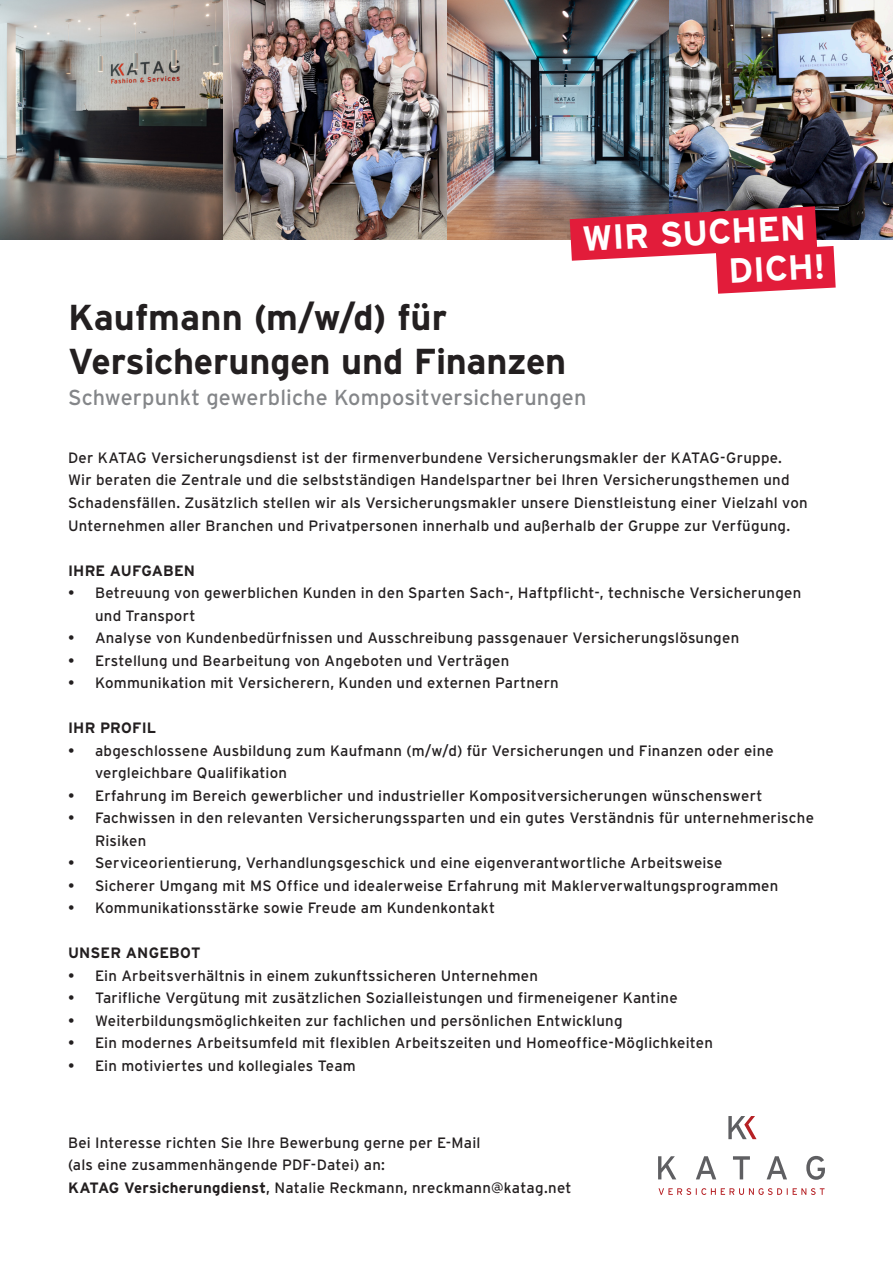
<style>
.page{position:relative;width:893px;height:1263px;background:#fff}
.page>*{position:absolute;margin:0;border:0;box-sizing:border-box;transform-origin:0 0}
.t1{font:700 36px/43.2px "Interstate";letter-spacing:-.005em;color:#231f20}
.t2{font:700 34.95px/39.8px "Interstate";color:#fff}
.t3{font:21.6px "Interstate";letter-spacing:.005em;color:#848689}
.t4{font:15px/22.5px "Interstate";letter-spacing:.015em;color:#231f20}
.t5{font:700 15px "Interstate";letter-spacing:.01em;color:#231f20}
.s1{font-weight:700}
</style>
<div class="page">
<img style="left:0;top:0;width:893px;height:239px">
<svg style="left:658px;top:1156px;width:167px;height:24px"></svg>
<svg style="left:728px;top:1116px;width:28px;height:23px"></svg>
<svg style="left:658px;top:1188px;width:166px;height:7px"></svg>
<svg style="left:570px;top:206px;width:266px;height:88px"></svg>
<h2 class="t2" style="left:725px;top:211px;width:99px;text-indent:-144px;rotate:-3deg">WIR SUCHEN<br>DICH!</h2>
<h1 class="t1" style="left:68px;top:296px;width:500px">Kaufmann (m/w/d) für<br>Versicherungen und Finanzen</h1>
<h3 class="t3" style="left:68px;top:385px;width:520px">Schwerpunkt gewerbliche Kompositversicherungen</h3>
<p class="t4" style="left:68px;top:446px;width:741px">Der KATAG Versicherungsdienst ist der firmenverbundene Versicherungsmakler der KATAG-Gruppe.<br>Wir beraten die Zentrale und die selbstständigen Handelspartner bei Ihren Versicherungsthemen und Schadensfällen. Zusätzlich stellen wir als Versicherungsmakler unsere Dienstleistung einer Vielzahl von Unternehmen aller Branchen und Privatpersonen innerhalb und außerhalb der Gruppe zur Verfügung.</p>
<p class="t5" style="left:68px;top:562px;width:129px">IHRE AUFGABEN</p>
<p class="t4" style="left:95px;top:581px;width:708px;text-indent:-27px">• Betreuung von gewerblichen Kunden in den Sparten Sach-, Haftpflicht-, technische Versicherungen und Transport</p>
<p class="t4" style="left:68px;top:626px;width:673px">• Analyse von Kundenbedürfnissen und Ausschreibung passgenauer Versicherungslösungen</p>
<p class="t4" style="left:68px;top:649px;width:443px">• Erstellung und Bearbeitung von Angeboten und Verträgen</p>
<p class="t4" style="left:68px;top:671px;width:492px">• Kommunikation mit Versicherern, Kunden und externen Partnern</p>
<p class="t5" style="left:68px;top:719px;width:90px">IHR PROFIL</p>
<p class="t4" style="left:95px;top:739px;width:680px;text-indent:-27px">• abgeschlossene Ausbildung zum Kaufmann (m/w/d) für Versicherungen und Finanzen oder eine vergleichbare Qualifikation</p>
<p class="t4" style="left:68px;top:784px;width:696px">• Erfahrung im Bereich gewerblicher und industrieller Kompositversicherungen wünschenswert</p>
<p class="t4" style="left:95px;top:806px;width:720px;text-indent:-27px">• Fachwissen in den relevanten Versicherungssparten und ein gutes Verständnis für unternehmerische<br>Risiken</p>
<p class="t4" style="left:68px;top:851px;width:656px">• Serviceorientierung, Verhandlungsgeschick und eine eigenverantwortliche Arbeitsweise</p>
<p class="t4" style="left:68px;top:874px;width:712px">• Sicherer Umgang mit MS Office und idealerweise Erfahrung mit Maklerverwaltungsprogrammen</p>
<p class="t4" style="left:68px;top:896px;width:428px">• Kommunikationsstärke sowie Freude am Kundenkontakt</p>
<p class="t5" style="left:68px;top:944px;width:134px">UNSER ANGEBOT</p>
<p class="t4" style="left:68px;top:964px;width:471px">• Ein Arbeitsverhältnis in einem zukunftssicheren Unternehmen</p>
<p class="t4" style="left:68px;top:986px;width:611px">• Tarifliche Vergütung mit zusätzlichen Sozialleistungen und firmeneigener Kantine</p>
<p class="t4" style="left:68px;top:1009px;width:556px">• Weiterbildungsmöglichkeiten zur fachlichen und persönlichen Entwicklung</p>
<p class="t4" style="left:68px;top:1031px;width:646px">• Ein modernes Arbeitsumfeld mit flexiblen Arbeitszeiten und Homeoffice-Möglichkeiten</p>
<p class="t4" style="left:68px;top:1054px;width:289px">• Ein motiviertes und kollegiales Team</p>
<p class="t4" style="left:68px;top:1131px;width:505px">Bei Interesse richten Sie Ihre Bewerbung gerne per E-Mail<br>(als eine zusammenhängende PDF-Datei) an:<br><span class="s1">KATAG Versicherungdienst</span>, Natalie Reckmann, nreckmann@katag.net</p>
</div>
